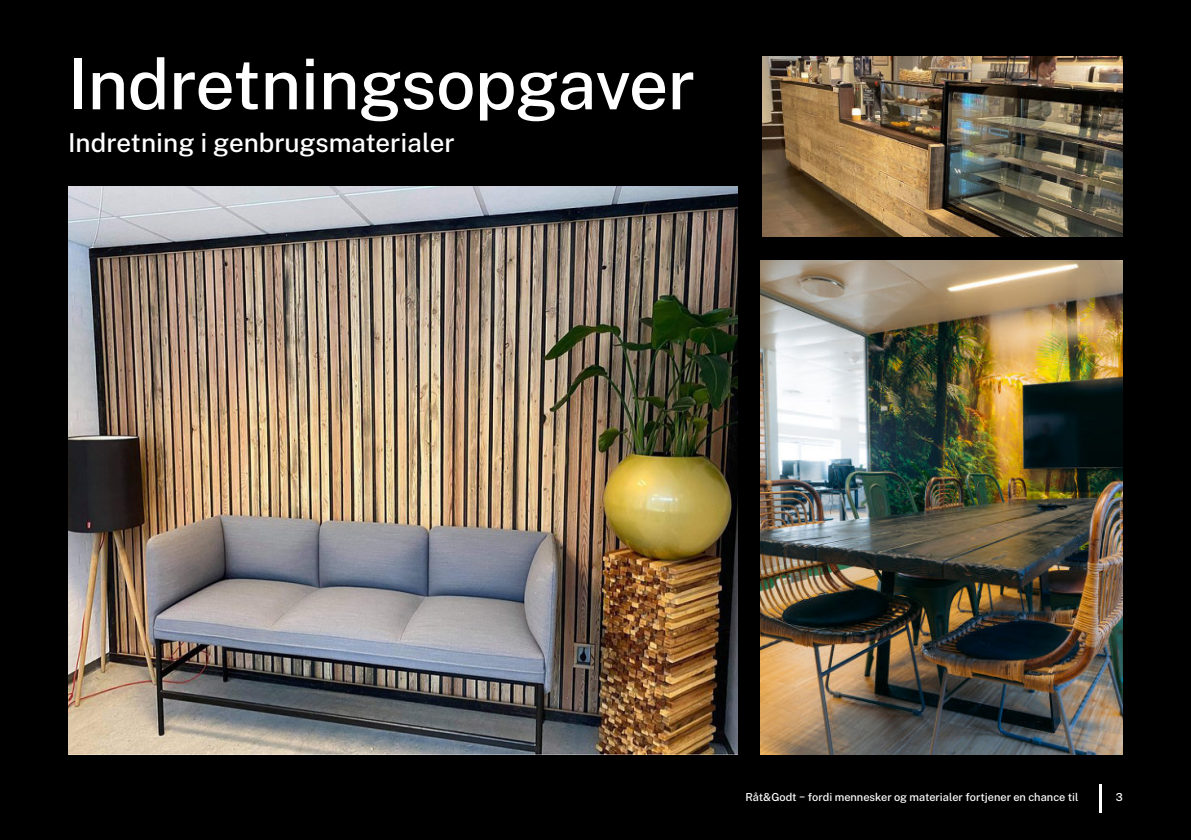
<style>
.page{position:relative;width:1191px;height:840px;background:#fff}
.page>*{position:absolute;margin:0;border:0;box-sizing:border-box;transform-origin:0 0}
.t1{font:100 70px "Public Sans";letter-spacing:-.01em;color:#fff}
.t2{font:100 26px "Public Sans";color:#fff}
.t3{font:100 11px "Public Sans";color:#fff}
</style>
<div class="page">
<div style="left:0;top:0;width:1191px;height:839px;background:#000"></div>
<hr style="left:1099px;top:783px;width:2px;height:28px;background:#fff">
<img style="left:68px;top:186px;width:669px;height:568px">
<img style="left:760px;top:260px;width:363px;height:494px">
<img style="left:762px;top:57px;width:361px;height:180px">
<h1 class="t1" style="left:68px;top:33px;width:628px">Indretningsopgaver</h1>
<h2 class="t2" style="left:68px;top:123px;width:388px">Indretning i genbrugsmaterialer</h2>
<p class="t3" style="left:745px;top:788px;width:335px">Råt&amp;Godt − fordi mennesker og materialer fortjener en chance til</p>
<p class="t3" style="left:1115px;top:791px;width:9px">3</p>
</div>
